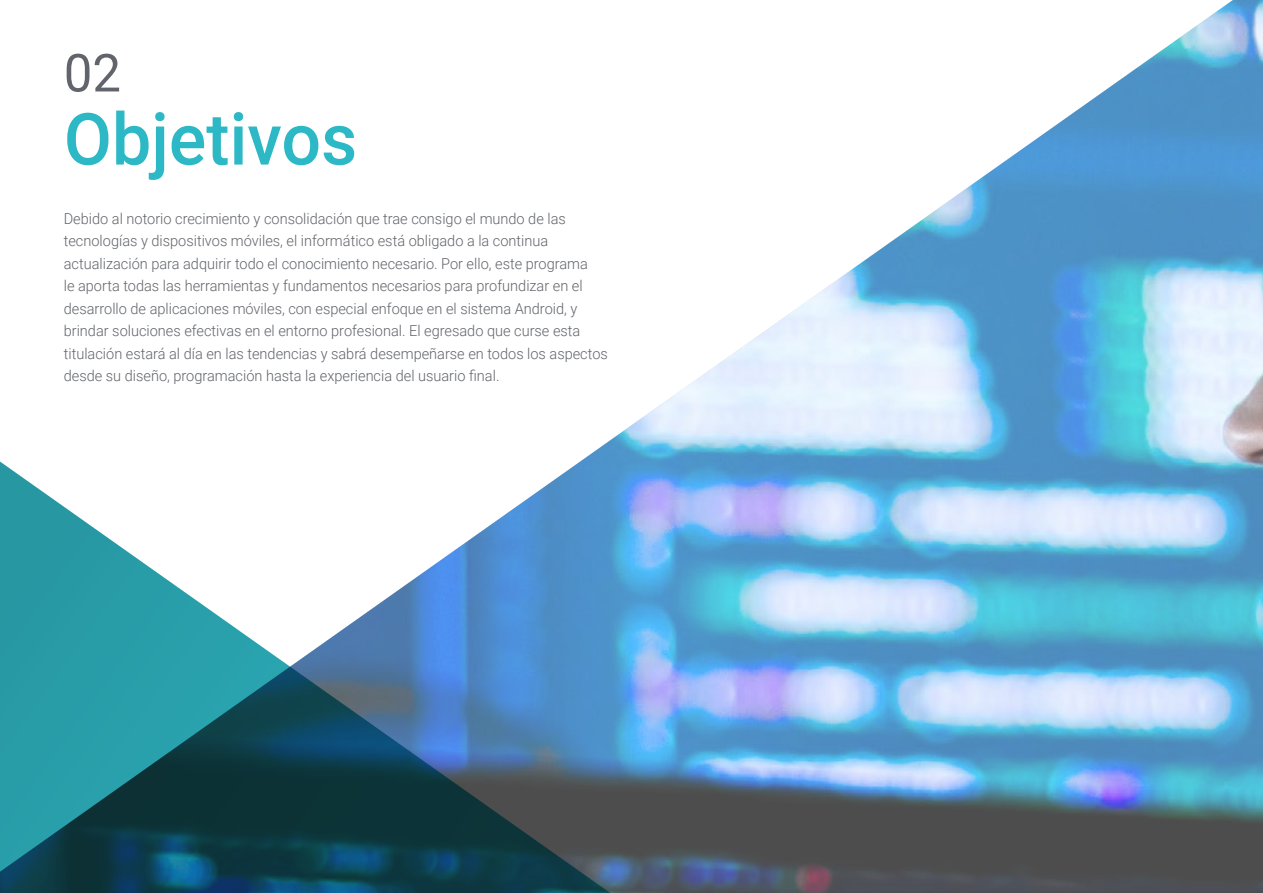
<style>
.page{position:relative;width:1263px;height:893px;background:#fff}
.page>*{position:absolute;margin:0;border:0;box-sizing:border-box;transform-origin:0 0}
.t1{font:500 72px "Roboto";color:#2db8c5}
.t2{font:52.5px "Roboto";color:#61646a}
.t3{font:300 15px/22.5px "Roboto";color:#61646a}
</style>
<div class="page">
<img style="left:602px;top:0;width:661px;height:893px">
<svg style="left:0;top:446px;width:640px;height:447px"></svg>
<h2 class="t2" style="left:64px;top:36px;width:59px">02</h2>
<h1 class="t1" style="left:64px;top:89px;width:295px">Objetivos</h1>
<p class="t3" style="left:64px;top:207px;width:545px">Debido al notorio crecimiento y consolidación que trae consigo el mundo de las tecnologías y dispositivos móviles, el informático está obligado a la continua actualización para adquirir todo el conocimiento necesario. Por ello, este programa<br>le aporta todas las herramientas y fundamentos necesarios para profundizar en el desarrollo de aplicaciones móviles, con especial enfoque en el sistema Android, y brindar soluciones efectivas en el entorno profesional. El egresado que curse esta titulación estará al día en las tendencias y sabrá desempeñarse en todos los aspectos desde su diseño, programación hasta la experiencia del usuario final.</p>
</div>
